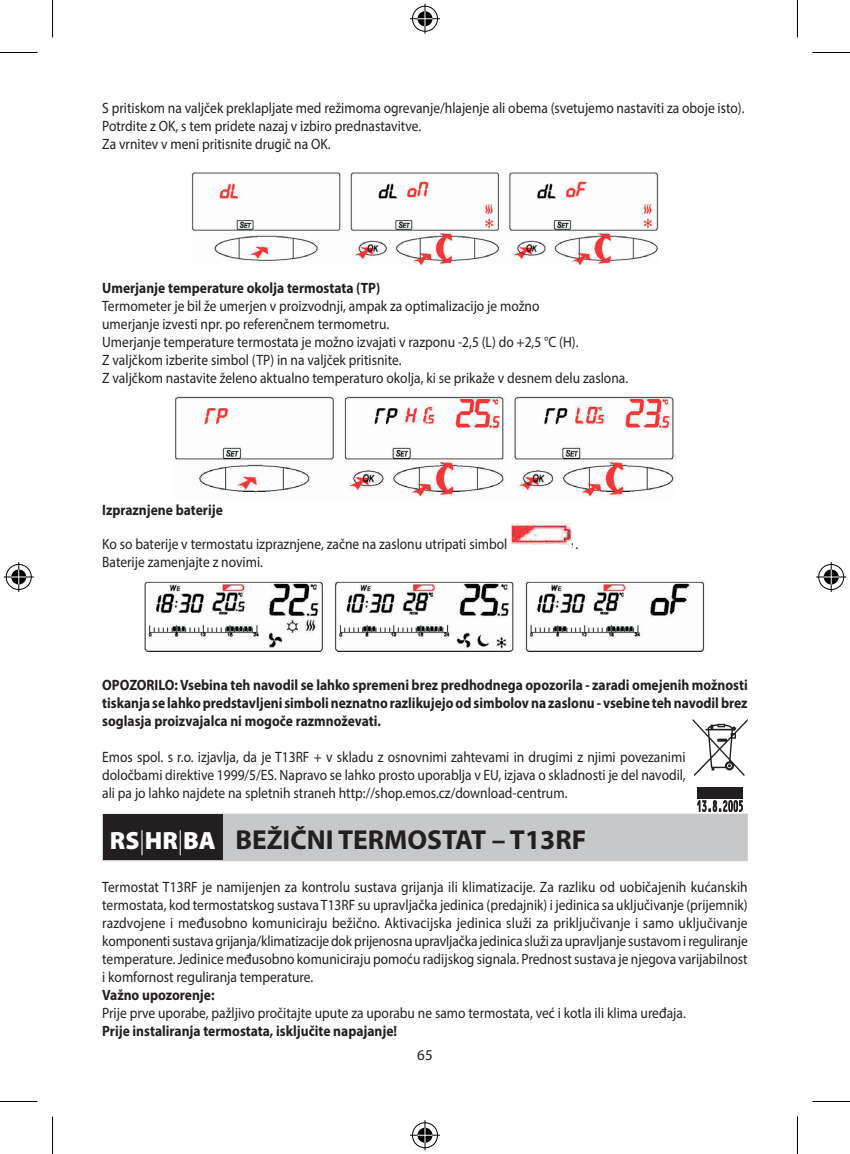
<style>
.page{position:relative;width:850px;height:1154px;background:#fff}
.page>*{position:absolute;margin:0;border:0;box-sizing:border-box;transform-origin:0 0}
.t1{font:700 27.5px "Myriad Pro";color:#231f20}
.t2{font:900 25px "Myriad Pro";color:#fff}
.t3{font:15px/18px "Myriad Pro";color:#231f20;scale:.9 1}
.t4{font:700 15px/18px "Myriad Pro";color:#231f20;text-align:justify;scale:.9 1}
.t5{font:15px "Myriad Pro";color:#231f20}
.s1{font-weight:300}
</style>
<div class="page">
<div style="left:102px;top:814px;width:645px;height:47px;background:#c7c8ca"></div>
<img style="left:191px;top:172px;width:467px;height:92px">
<img style="left:174px;top:397px;width:501px;height:100px">
<img style="left:510px;top:523px;width:62px;height:25px">
<img style="left:145px;top:581px;width:559px;height:71px">
<svg style="left:697px;top:798px;width:45px;height:14px"></svg>
<svg style="left:692px;top:719px;width:55px;height:57px"></svg>
<div style="left:697px;top:787px;width:45px;height:11px;background:#231f20"></div>
<div style="left:103px;top:814px;width:120px;height:46px;background:#231f20"></div>
<hr style="left:0;top:52px;width:38px;height:1px;background:#000">
<hr style="left:812px;top:52px;width:37px;height:1px;background:#000">
<hr style="left:0;top:1101px;width:38px;height:1px;background:#000">
<hr style="left:812px;top:1101px;width:37px;height:1px;background:#000">
<hr style="left:52px;top:0;width:1px;height:38px;background:#000">
<hr style="left:52px;top:1116px;width:1px;height:38px;background:#000">
<hr style="left:796px;top:0;width:1px;height:38px;background:#000">
<hr style="left:796px;top:1116px;width:1px;height:38px;background:#000">
<div style="left:410px;top:5px;width:29px;height:28px;border:3px solid #fff;border-radius:50%"></div>
<hr style="left:410px;top:17px;width:30px;height:3px;background:#fff">
<hr style="left:423px;top:4px;width:3px;height:30px;background:#fff">
<div style="left:415px;top:10px;width:19px;height:18px;border:3px solid #fff;border-radius:50%"></div>
<div style="left:412px;top:6px;width:25px;height:26px;border:1px solid #000;border-radius:50%"></div>
<hr style="left:410px;top:18px;width:30px;height:1px;background:#000">
<hr style="left:424px;top:4px;width:1px;height:30px;background:#000">
<svg style="left:417px;top:11px;width:15px;height:15px"></svg>
<div style="left:410px;top:1121px;width:29px;height:28px;border:3px solid #fff;border-radius:50%"></div>
<hr style="left:410px;top:1134px;width:30px;height:3px;background:#fff">
<hr style="left:423px;top:1120px;width:3px;height:30px;background:#fff">
<div style="left:415px;top:1126px;width:19px;height:18px;border:3px solid #fff;border-radius:50%"></div>
<div style="left:412px;top:1122px;width:25px;height:26px;border:1px solid #000;border-radius:50%"></div>
<hr style="left:410px;top:1135px;width:30px;height:1px;background:#000">
<hr style="left:424px;top:1120px;width:1px;height:30px;background:#000">
<svg style="left:417px;top:1128px;width:15px;height:15px"></svg>
<div style="left:5px;top:563px;width:28px;height:28px;border:3px solid #fff;border-radius:50%"></div>
<hr style="left:4px;top:575px;width:30px;height:3px;background:#fff">
<hr style="left:17px;top:562px;width:3px;height:30px;background:#fff">
<div style="left:10px;top:568px;width:18px;height:18px;border:3px solid #fff;border-radius:50%"></div>
<div style="left:6px;top:564px;width:26px;height:26px;border:1px solid #000;border-radius:50%"></div>
<hr style="left:4px;top:576px;width:30px;height:1px;background:#000">
<hr style="left:18px;top:562px;width:1px;height:30px;background:#000">
<svg style="left:11px;top:569px;width:15px;height:15px"></svg>
<div style="left:816px;top:563px;width:28px;height:28px;border:3px solid #fff;border-radius:50%"></div>
<hr style="left:815px;top:575px;width:30px;height:3px;background:#fff">
<hr style="left:829px;top:562px;width:3px;height:30px;background:#fff">
<div style="left:821px;top:568px;width:18px;height:18px;border:3px solid #fff;border-radius:50%"></div>
<div style="left:818px;top:564px;width:25px;height:26px;border:1px solid #000;border-radius:50%"></div>
<hr style="left:815px;top:576px;width:30px;height:1px;background:#000">
<hr style="left:830px;top:562px;width:1px;height:30px;background:#000">
<svg style="left:823px;top:569px;width:15px;height:15px"></svg>
<p class="t3" style="left:102px;top:99px;width:714px">S pritiskom na valjček preklapljate med režimoma ogrevanje/hlajenje ali obema (svetujemo nastaviti za oboje isto).<br>Potrdite z OK, s tem pridete nazaj v izbiro prednastavitve.<br>Za vrnitev v meni pritisnite drugič na OK.</p>
<p class="t4" style="left:102px;top:279px;width:310px">Umerjanje temperature okolja termostata (TP)</p>
<p class="t3" style="left:102px;top:297px;width:585px">Termometer je bil že umerjen v proizvodnji, ampak za optimalizacijo je možno<br>umerjanje izvesti npr. po referenčnem termometru.<br>Umerjanje temperature termostata je možno izvajati v razponu -2,5 (L) do +2,5 °C (H).<br>Z valjčkom izberite simbol (TP) in na valjček pritisnite.<br>Z valjčkom nastavite želeno aktualno temperaturo okolja, ki se prikaže v desnem delu zaslona.</p>
<p class="t4" style="left:102px;top:501px;width:135px">Izpraznjene baterije</p>
<p class="t3" style="left:102px;top:534px;width:451px">Ko so baterije v termostatu izpraznjene, začne na zaslonu utripati simbol</p>
<p class="t3" style="left:575px;top:534px;width:5px">.</p>
<p class="t3" style="left:102px;top:552px;width:180px">Baterije zamenjajte z novimi.</p>
<p class="t4" style="left:102px;top:675px;width:718px">OPOZORILO: Vsebina teh navodil se lahko spremeni brez predhodnega opozorila - zaradi omejenih možnosti tiskanja se lahko predstavljeni simboli neznatno razlikujejo od simbolov na zaslonu - vsebine teh navodil brez soglasja proizvajalca ni mogoče razmnoževati.</p>
<p class="t3" style="left:102px;top:748px;width:649px;text-align:justify">Emos spol. s r.o. izjavlja, da je T13RF + v skladu z osnovnimi zahtevami in drugimi z njimi povezanimi določbami direktive 1999/5/ES. Napravo se lahko prosto uporablja v EU, izjava o skladnosti je del navodil, ali pa jo lahko najdete na spletnih straneh http://shop.emos.cz/download-centrum.</p>
<h1 class="t1" style="left:235px;top:822px;width:352px">BEŽIČNI TERMOSTAT – T13RF</h1>
<p class="t3" style="left:102px;top:878px;width:718px;text-align:justify">Termostat T13RF je namijenjen za kontrolu sustava grijanja ili klimatizacije. Za razliku od uobičajenih kućanskih termostata, kod termostatskog sustava T13RF su upravljačka jedinica (predajnik) i jedinica sa uključivanje (prijemnik) razdvojene i međusobno komuniciraju bežično. Aktivacijska jedinica služi za priključivanje i samo uključivanje komponenti sustava grijanja/klimatizacije dok prijenosna upravljačka jedinica služi za upravljanje sustavom i reguliranje temperature. Jedinice međusobno komuniciraju pomoću radijskog signala. Prednost sustava je njegova varijabilnost i komfornost reguliranja temperature.</p>
<p class="t4" style="left:102px;top:986px;width:126px">Važno upozorenje:</p>
<p class="t3" style="left:102px;top:1004px;width:649px">Prije prve uporabe, pažljivo pročitajte upute za uporabu ne samo termostata, već i kotla ili klima uređaja.</p>
<p class="t4" style="left:102px;top:1022px;width:329px">Prije instaliranja termostata, isključite napajanje!</p>
<h2 class="t2" style="left:110px;top:824px;width:107px">RS<span class="s1">|</span>HR<span class="s1">|</span>BA</h2>
<p class="t5" style="left:417px;top:1046px;width:17px">65</p>
</div>
